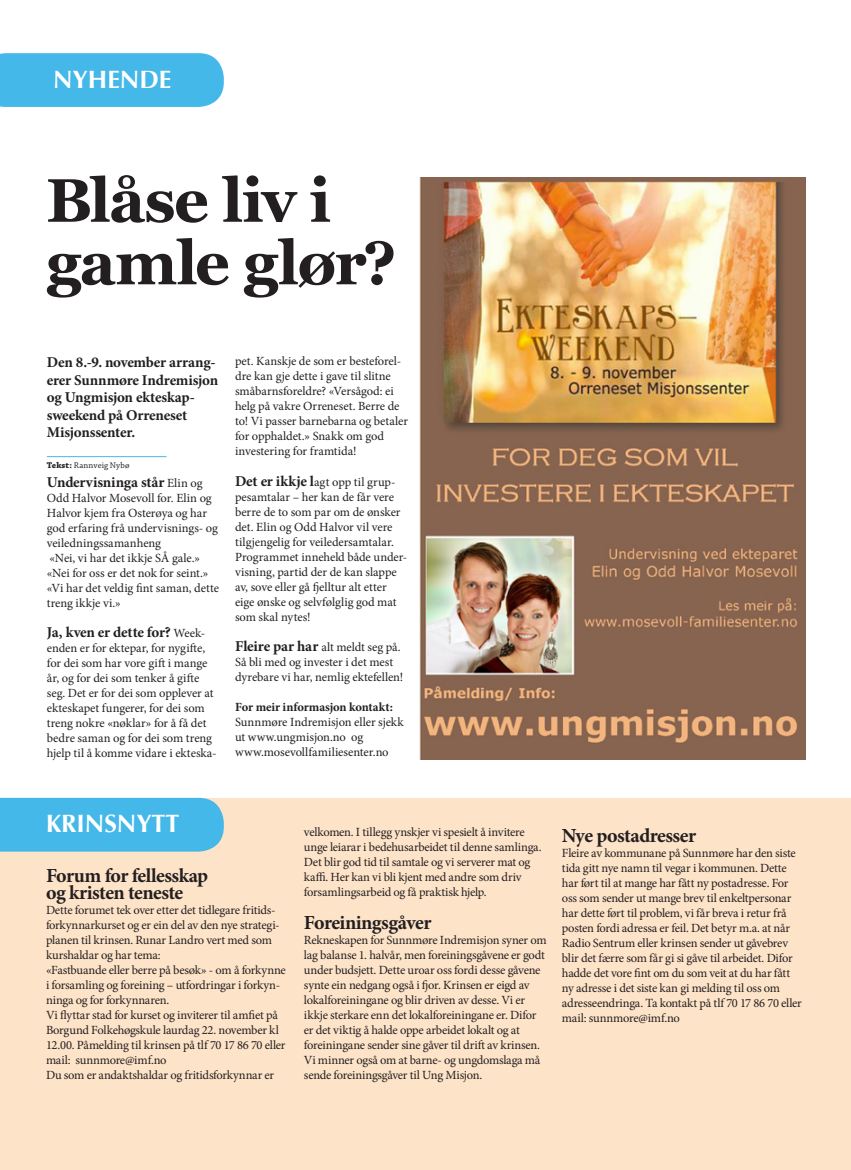
<style>
.page{position:relative;width:851px;height:1170px;background:#fff}
.page>*{position:absolute;margin:0;border:0;box-sizing:border-box;transform-origin:0 0}
.Overskrift{font:700 61.25px/62.5px "Georgia";letter-spacing:-.025em;color:#231f20}
.t1{font:700 25px "Optima";color:#fff}
.Overskrift_kretsnytt{font:700 20px/17.5px "Minion Pro";letter-spacing:-.03em;color:#231f20}
.Ingress{font:700 15px/17.5px "Minion Pro";letter-spacing:-.015em;color:#231f20}
.Brødtekst{font:700 15px "Minion Pro";letter-spacing:-.015em;color:#231f20}
.Brødtekst-2{font:12.5px/15px "Minion Pro";letter-spacing:-.015em;color:#231f20}
.Overskrift_kretsnytt-2{font:12.5px/15px "Minion Pro";letter-spacing:-.02em;color:#231f20}
.t2{font:8.75px "Chaparral Pro";letter-spacing:.015em;color:#231f20}
.s1{font-weight:400;font-size:12.5px}
.s2{font-weight:700}
.s3{font-weight:700;font-size:15px}
</style>
<div class="page">
<div style="left:0;top:797px;width:850px;height:372px;background:#fde3c8"></div>
<div style="left:0;top:53px;width:224px;height:54px;background:#44b8e8"></div>
<div style="left:0;top:797px;width:224px;height:54px;background:#44b8e8"></div>
<hr style="left:47px;top:456px;width:119px;height:1px;background:#44b8e8">
<img style="left:420px;top:178px;width:385px;height:581px">
<p class="t1" style="left:53px;top:65px;width:120px">NYHENDE</p>
<p class="Overskrift" style="left:46px;top:166px;width:352px">Blåse liv i gamle glør?</p>
<p class="Ingress" style="left:47px;top:353px;width:173px">Den 8.-9. november arrang&shy;erer Sunnmøre Indremisjon og Ungmisjon ekteskap&shy;sweekend på Orreneset<br>Misjonssenter.</p>
<p class="Brødtekst" style="left:47px;top:472px;width:157px">Undervisninga står <span class="s1">Elin og</span></p>
<p class="Brødtekst-2" style="left:47px;top:491px;width:173px">Odd Halvor Mosevoll for. Elin og<br>Halvor kjem fra Osterøya og har god erfaring frå undervisnings- og veiledningssamanheng</p>
<p class="Brødtekst-2" style="left:47px;top:551px;width:174px">«Nei, vi har det ikkje SÅ gale.» «Nei for oss er det nok for seint.» «Vi har det veldig fint saman, dette treng ikkje vi.»</p>
<p class="Brødtekst" style="left:47px;top:622px;width:160px">Ja, kven er dette for? <span class="s1">Week-</span></p>
<p class="Brødtekst-2" style="left:47px;top:641px;width:171px">enden er for ektepar, for nygifte, for dei som har vore gift i mange år, og for dei som tenker å gifte seg. Det er for dei som opplever at ekteskapet fungerer, for dei som treng nokre «nøklar» for å få det bedre saman og for dei som treng hjelp til å komme vidare i ekteska-</p>
<p class="t2" style="left:47px;top:461px;width:84px"><span class="s2">Tekst:</span> Rannveig Nybø</p>
<p class="Brødtekst-2" style="left:235px;top:354px;width:174px">pet. Kanskje de som er besteforel&shy;dre kan gje dette i gave til slitne småbarnsforeldre? «Versågod: ei helg på vakre Orreneset. Berre de to! Vi passer barnebarna og betaler for opphaldet.» Snakk om god investering for framtida!</p>
<p class="Brødtekst-2" style="left:235px;top:474px;width:174px"><span class="s3">Det er ikkje l</span>agt opp til grup&shy;pesamtalar – her kan de får vere berre de to som par om de ønsker det. Elin og Odd Halvor vil vere tilgjengelig for veiledersamtalar.<br>Programmet inneheld både under&shy;visning, partid der de kan slappe av, sove eller gå fjelltur alt etter eige ønske og selvfølglig god mat som skal nytes!</p>
<p class="Brødtekst-2" style="left:235px;top:639px;width:170px"><span class="s3">Fleire par har</span> alt meldt seg på.<br>Så bli med og invester i det mest dyrebare vi har, nemlig ektefellen!</p>
<p class="Brødtekst-2" style="left:235px;top:699px;width:170px"><span class="s2">For meir informasjon kontakt:<br></span>Sunnmøre Indremisjon eller sjekk ut www.ungmisjon.no og</p>
<p class="Brødtekst-2" style="left:235px;top:744px;width:155px">www.mosevollfamiliesenter.no</p>
<p class="t1" style="left:46px;top:809px;width:135px">KRINSNYTT</p>
<p class="Overskrift_kretsnytt" style="left:46px;top:866px;width:164px">Forum for fellesskap og kristen teneste</p>
<p class="Overskrift_kretsnytt-2" style="left:46px;top:902px;width:235px">Dette forumet tek over etter det tidlegare fritids&shy;forkynnarkurset og er ein del av den nye strategi&shy;planen til krinsen. Runar Landro vert med som kurshaldar og har tema:</p>
<p class="Brødtekst-2" style="left:46px;top:962px;width:241px">«Fastbuande eller berre på besøk» - om å forkynne i forsamling og foreining – utfordringar i forkyn&shy;ninga og for forkynnaren.</p>
<p class="Brødtekst-2" style="left:46px;top:1007px;width:241px">Vi flyttar stad for kurset og inviterer til amfiet på Borgund Folkehøgskule laurdag 22. november kl 12.00. Påmelding til krinsen på tlf 70 17 86 70 eller mail: sunnmore@imf.no</p>
<p class="Brødtekst-2" style="left:46px;top:1067px;width:230px">Du som er andaktshaldar og fritidsforkynnar er</p>
<p class="Brødtekst-2" style="left:304px;top:824px;width:239px">velkomen. I tillegg ynskjer vi spesielt å invitere unge leiarar i bedehusarbeidet til denne samlinga.<br>Det blir god tid til samtale og vi serverer mat og kaffi. Her kan vi bli kjent med andre som driv forsamlingsarbeid og få praktisk hjelp.</p>
<p class="Overskrift_kretsnytt" style="left:304px;top:913px;width:129px">Foreiningsgåver</p>
<p class="Brødtekst-2" style="left:304px;top:932px;width:244px">Rekneskapen for Sunnmøre Indremisjon syner om lag balanse 1. halvår, men foreiningsgåvene er godt under budsjett. Dette uroar oss fordi desse gåvene synte ein nedgang også i fjor. Krinsen er eigd av lokalforeiningane og blir driven av desse. Vi er ikkje sterkare enn det lokalforeiningane er. Difor er det viktig å halde oppe arbeidet lokalt og at foreiningane sender sine gåver til drift av krinsen.<br>Vi minner også om at barne- og ungdomslaga må sende foreiningsgåver til Ung Misjon.</p>
<p class="Overskrift_kretsnytt" style="left:562px;top:826px;width:136px">Nye postadresser</p>
<p class="Brødtekst-2" style="left:562px;top:845px;width:241px">Fleire av kommunane på Sunnmøre har den siste tida gitt nye namn til vegar i kommunen. Dette har ført til at mange har fått ny postadresse. For oss som sender ut mange brev til enkeltpersonar har dette ført til problem, vi får breva i retur frå posten fordi adressa er feil. Det betyr m.a. at når Radio Sentrum eller krinsen sender ut gåvebrev blir det færre som får gi si gåve til arbeidet. Difor hadde det vore fint om du som veit at du har fått ny adresse i det siste kan gi melding til oss om adresseendringa. Ta kontakt på tlf 70 17 86 70 eller mail: sunnmore@imf.no</p>
</div>
